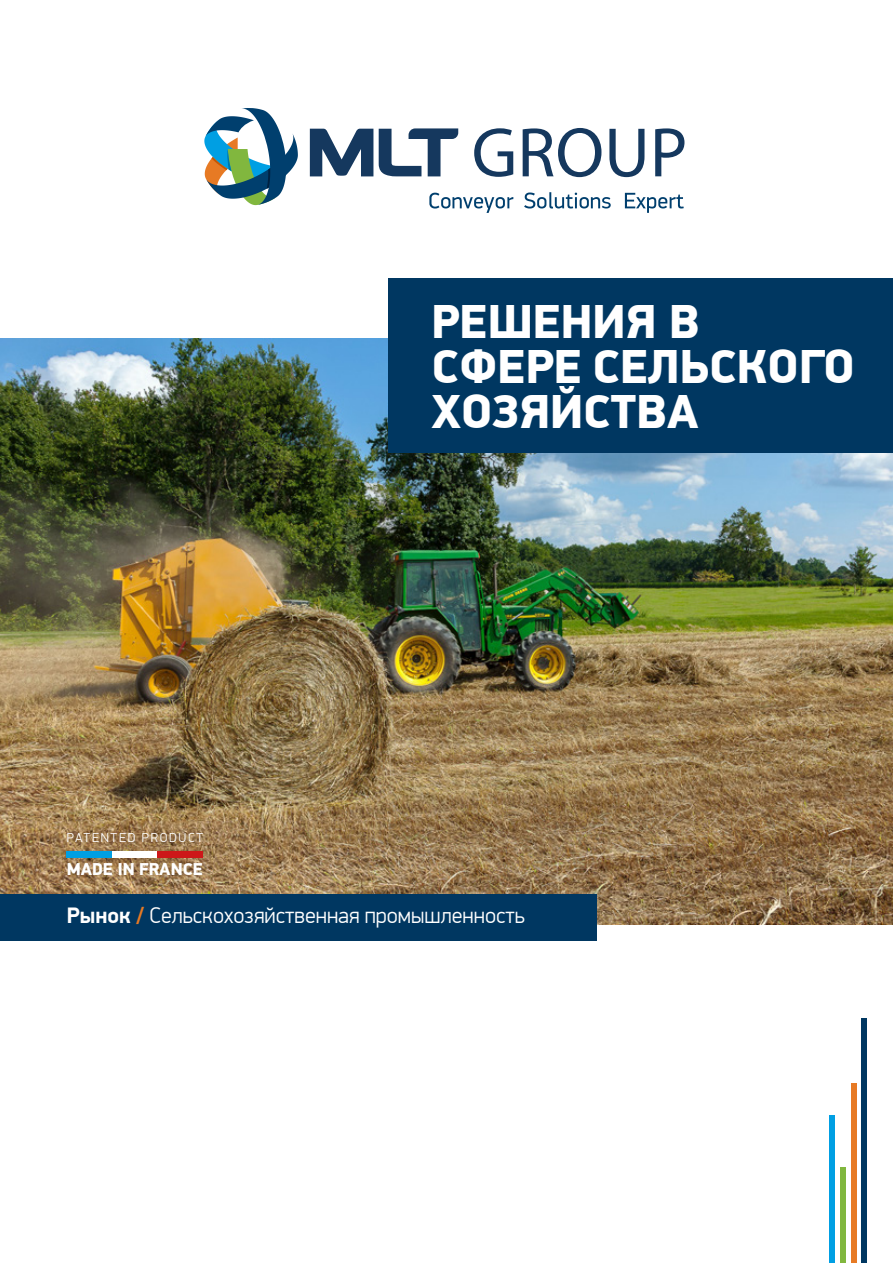
<style>
.page{position:relative;width:893px;height:1263px;background:#fff}
.page>*{position:absolute;margin:0;border:0;box-sizing:border-box;transform-origin:0 0}
.t1{font:900 48px/45px "PF Din Display Pro";color:#fff}
.t2{font:300 22.5px "PF Din Display Pro";color:#fff}
.t3{font:900 17.4px "PF Din Display Pro";color:#fff}
.t4{font:300 13.05px "PF Din Display Pro";letter-spacing:.13em;color:#fff}
.s1{font-weight:700}
.s2{font-weight:700;color:#e77a24}
</style>
<div class="page">
<img style="left:0;top:339px;width:893px;height:585px">
<div style="left:829px;top:1116px;width:5px;height:147px;background:#009fe3"></div>
<div style="left:862px;top:1018px;width:5px;height:245px;background:#003761"></div>
<div style="left:851px;top:1084px;width:5px;height:179px;background:#e77a24"></div>
<div style="left:840px;top:1167px;width:5px;height:96px;background:#81b73e"></div>
<div style="left:0;top:895px;width:596px;height:46px;background:#003761"></div>
<div style="left:67px;top:851px;width:45px;height:7px;background:#009fe3"></div>
<div style="left:112px;top:851px;width:46px;height:7px;background:#fff"></div>
<div style="left:158px;top:851px;width:45px;height:7px;background:#cd1719"></div>
<div style="left:388px;top:278px;width:505px;height:175px;background:#003761"></div>
<svg style="left:429px;top:193px;width:84px;height:20px"></svg>
<svg style="left:524px;top:192px;width:87px;height:16px"></svg>
<svg style="left:625px;top:193px;width:59px;height:20px"></svg>
<svg style="left:204px;top:108px;width:94px;height:97px"></svg>
<svg style="left:474px;top:128px;width:39px;height:49px"></svg>
<svg style="left:523px;top:128px;width:78px;height:49px"></svg>
<svg style="left:609px;top:129px;width:35px;height:48px"></svg>
<svg style="left:655px;top:128px;width:29px;height:48px"></svg>
<svg style="left:310px;top:129px;width:63px;height:47px"></svg>
<svg style="left:379px;top:128px;width:79px;height:48px"></svg>
<p class="t4" style="left:67px;top:830px;width:138px">PATENTED PRODUCT</p>
<p class="t3" style="left:67px;top:859px;width:138px">MADE IN FRANCE</p>
<h1 class="t1" style="left:431px;top:301px;width:425px">РЕШЕНИЯ В<br>СФЕРЕ СЕЛЬСКОГО<br>ХОЗЯЙСТВА</h1>
<p class="t2" style="left:67px;top:902px;width:459px"><span class="s1">Рынок</span> <span class="s2">/</span> Сельскохозяйственная промышленность</p>
</div>
